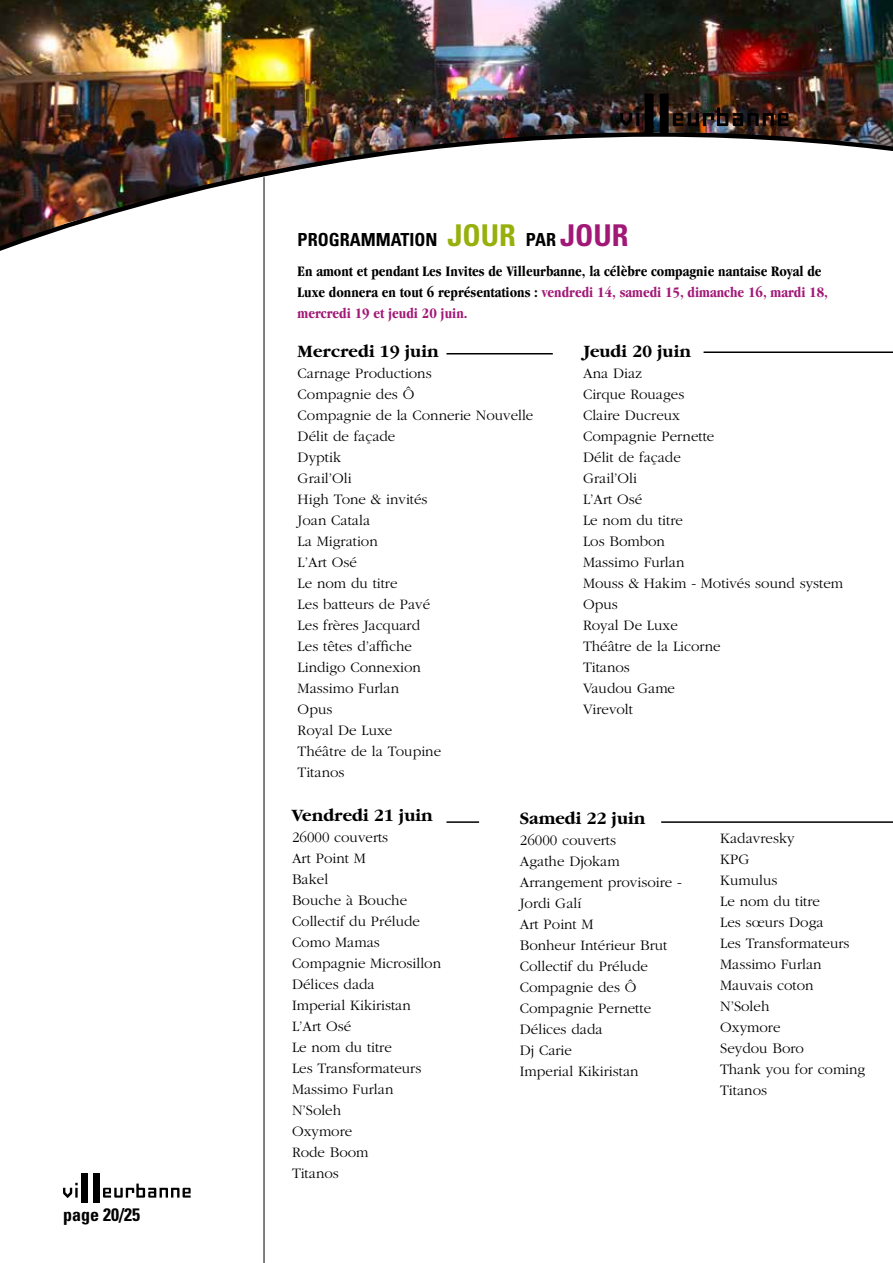
<style>
.page{position:relative;width:893px;height:1263px;background:#fff}
.page>*{position:absolute;margin:0;border:0;box-sizing:border-box;transform-origin:0 0}
.t1{font:700 18px "Garamond";color:#000}
.t2{font:700 condensed 18px "Univers";color:#000}
.t3{font:300 15px/21px "Garamond";color:#000}
.t4{font:700 condensed 15px/21px "Garamond";color:#000}
.s1{font-size:30px;color:#97b00c}
.s2{font-size:30px;color:#a21876}
.s3{color:#a21876}
</style>
<div class="page">
<svg style="left:63px;top:1183px;width:15px;height:15px"></svg>
<svg style="left:103px;top:1183px;width:88px;height:14px"></svg>
<div style="left:82px;top:1173px;width:6px;height:29px;background:#000"></div>
<div style="left:93px;top:1173px;width:7px;height:29px;background:#000"></div>
<img style="left:0;top:0;width:893px;height:94px">
<hr style="left:264px;top:177px;width:1px;height:1086px;background:#000">
<svg style="left:0;top:94px;width:893px;height:433px"></svg>
<div style="left:298px;top:343px;width:267px;height:18px;background:#fff"></div>
<div style="left:298px;top:366px;width:267px;height:414px;background:#fff"></div>
<hr style="left:703px;top:351px;width:190px;height:2px;background:#000">
<hr style="left:661px;top:821px;width:232px;height:2px;background:#000">
<hr style="left:446px;top:821px;width:33px;height:2px;background:#000">
<hr style="left:446px;top:353px;width:107px;height:1px;background:#000">
<p class="t2" style="left:63px;top:1204px;width:78px">page 20/25</p>
<p class="t2" style="left:298px;top:229px;width:332px">PROGRAMMATION <span class="s1">JOUR</span> PAR <span class="s2">JOUR</span></p>
<p class="t4" style="left:298px;top:260px;width:532px">En amont et pendant Les Invites de Villeurbanne, la célèbre compagnie nantaise Royal de<br>Luxe donnera en tout 6 représentations : <span class="s3">vendredi 14, samedi 15, dimanche 16, mardi 18, mercredi 19 et jeudi 20 juin.</span></p>
<p class="t1" style="left:298px;top:341px;width:142px">Mercredi 19 juin</p>
<p class="t3" style="left:298px;top:363px;width:237px">Carnage Productions<br>Compagnie des Ô<br>Compagnie de la Connerie Nouvelle<br>Délit de façade<br>Dyptik<br>Grail’Oli<br>High Tone &amp; invités<br>Joan Catala<br>La Migration<br>L’Art Osé<br>Le nom du titre<br>Les batteurs de Pavé<br>Les frères Jacquard<br>Les têtes d’affiche<br>Lindigo Connexion<br>Massimo Furlan<br>Opus<br>Royal De Luxe<br>Théâtre de la Toupine<br>Titanos</p>
<p class="t1" style="left:583px;top:341px;width:110px">Jeudi 20 juin</p>
<p class="t3" style="left:583px;top:363px;width:262px">Ana Diaz<br>Cirque Rouages<br>Claire Ducreux<br>Compagnie Pernette<br>Délit de façade<br>Grail’Oli<br>L’Art Osé<br>Le nom du titre<br>Los Bombon<br>Massimo Furlan<br>Mouss &amp; Hakim - Motivés sound system<br>Opus<br>Royal De Luxe<br>Théâtre de la Licorne<br>Titanos<br>Vaudou Game<br>Virevolt</p>
<p class="t1" style="left:292px;top:806px;width:142px">Vendredi 21 juin</p>
<p class="t3" style="left:292px;top:827px;width:151px">26000 couverts<br>Art Point M<br>Bakel<br>Bouche à Bouche<br>Collectif du Prélude<br>Como Mamas<br>Compagnie Microsillon<br>Délices dada<br>Imperial Kikiristan<br>L’Art Osé<br>Le nom du titre<br>Les Transformateurs<br>Massimo Furlan<br>N’Soleh<br>Oxymore<br>Rode Boom<br>Titanos</p>
<p class="t1" style="left:520px;top:809px;width:127px">Samedi 22 juin</p>
<p class="t3" style="left:520px;top:830px;width:164px">26000 couverts<br>Agathe Djokam<br>Arrangement provisoire -<br>Jordi Galí<br>Art Point M<br>Bonheur Intérieur Brut<br>Collectif du Prélude<br>Compagnie des Ô<br>Compagnie Pernette<br>Délices dada<br>Dj Carie<br>Imperial Kikiristan</p>
<p class="t3" style="left:720px;top:828px;width:147px">Kadavresky<br>KPG<br>Kumulus<br>Le nom du titre<br>Les sœurs Doga<br>Les Transformateurs<br>Massimo Furlan<br>Mauvais coton<br>N’Soleh<br>Oxymore<br>Seydou Boro<br>Thank you for coming<br>Titanos</p>
</div>
